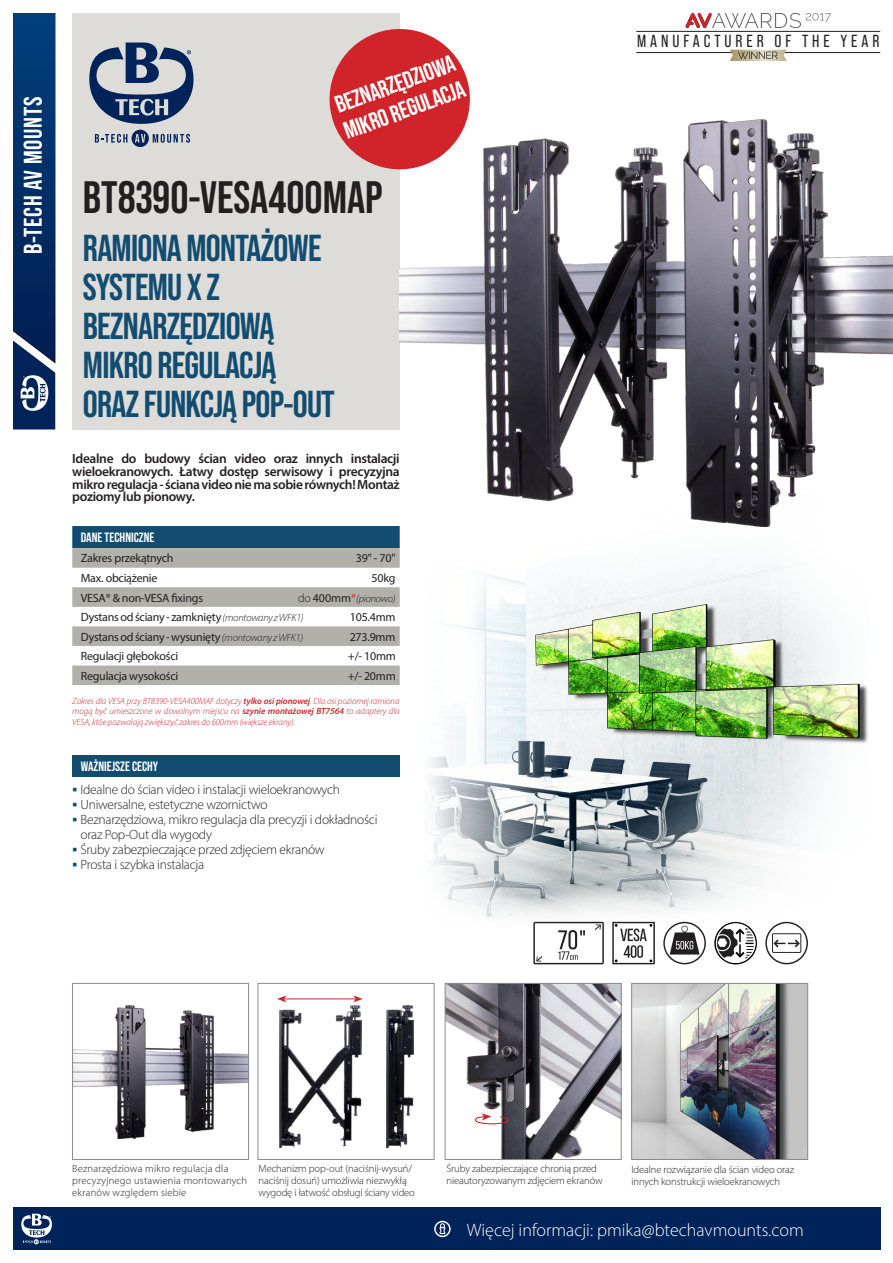
<style>
.page{position:relative;width:893px;height:1263px;background:#fff}
.page>*{position:absolute;margin:0;border:0;box-sizing:border-box;transform-origin:0 0}
.t1{font:700 45.3px "Bebas Neue Pro";color:#231f20}
.t2{font:700 37.5px "Bebas Neue Pro";letter-spacing:-.02em;color:#124d71}
.t3{font:700 25.5px "Bebas Neue Pro";letter-spacing:.03em;color:#fff}
.t4{font:700 24px "Bebas Neue Pro";color:#fff}
.t5{font:300 18px "Myriad Pro";color:#fff}
.t6{font:17.55px "Bebas Neue Pro";letter-spacing:.225em;color:#231f20}
.t7{font:300 13.5px/15px "Myriad Pro";letter-spacing:-.02em;color:#231f20}
.t8{font:600 13.5px/12.8px "Myriad Pro";letter-spacing:-.025em;color:#231f20;text-align:justify}
.t9{font:700 13.5px "Bebas Neue Pro";color:#fff}
.t10{font:700 13.5px "Bebas Neue";color:#fff}
.t11{font:12px "Myriad Pro";letter-spacing:-.02em;color:#231f20}
.t12{font:300 10.5px/12px "Myriad Pro";letter-spacing:-.01em;color:#231f20}
.t13{font:300 10.5px/12px "Myriad Pro";letter-spacing:.02em;color:#231f20}
.t14{font:italic 300 10.5px "Myriad Pro";letter-spacing:-.025em;color:#231f20}
.t15{font:italic 300 9px/10.5px "Myriad Pro";letter-spacing:-.01em;color:#d1232a;text-align:justify}
.s1{font-style:normal;font-size:12px}
.s2{font-weight:400;font-style:normal;font-size:12px}
.s3{font-weight:400;font-style:normal;font-size:12px;color:#d1232a}
.s4{font-weight:300;font-style:italic;font-size:10.5px}
.s5{font-weight:600}
</style>
<div class="page">
<div style="left:72px;top:6px;width:328px;height:423px;background:#dddcd9"></div>
<svg style="left:95px;top:130px;width:95px;height:16px"></svg>
<svg style="left:89px;top:43px;width:104px;height:81px"></svg>
<svg style="left:13px;top:13px;width:42px;height:416px;background:#0c376d"></svg>
<div style="left:0;top:0;width:893px;height:13px;background:#fff"></div>
<div style="left:13px;top:1208px;width:867px;height:42px;background:#002359"></div>
<svg style="left:21px;top:1214px;width:31px;height:30px"></svg>
<img style="left:316px;top:557px;width:552px;height:365px">
<img style="left:74px;top:1005px;width:173px;height:134px">
<div style="left:72px;top:983px;width:177px;height:177px;border:1px solid #8b8b87"></div>
<img style="left:447px;top:985px;width:172px;height:173px">
<div style="left:445px;top:983px;width:176px;height:177px;border:1px solid #8b8b87"></div>
<svg style="left:72px;top:526px;width:328px;height:159px"></svg>
<img style="left:633px;top:985px;width:173px;height:173px">
<div style="left:631px;top:983px;width:177px;height:177px;border:1px solid #8b8b87"></div>
<div style="left:72px;top:755px;width:328px;height:21px;background:#124d71"></div>
<div style="left:258px;top:983px;width:176px;height:177px;background:#fff;border:1px solid #8b8b87"></div>
<img style="left:386px;top:1005px;width:27px;height:142px">
<img style="left:279px;top:1006px;width:83px;height:141px">
<hr style="left:284px;top:998px;width:72px;height:1px;background:#d1232a">
<svg style="left:277px;top:995px;width:9px;height:7px"></svg>
<svg style="left:353px;top:995px;width:10px;height:7px"></svg>
<img style="left:400px;top:120px;width:492px;height:407px">
<svg style="left:329px;top:29px;width:150px;height:149px"></svg>
<hr style="left:636px;top:31px;width:244px;height:1px;background:#231f20">
<hr style="left:636px;top:52px;width:244px;height:1px;background:#231f20">
<svg style="left:730px;top:50px;width:57px;height:11px"></svg>
<img style="left:685px;top:13px;width:27px;height:15px">
<svg style="left:712px;top:13px;width:119px;height:15px"></svg>
<svg style="left:474px;top:1113px;width:35px;height:12px"></svg>
<svg style="left:533px;top:922px;width:71px;height:42px"></svg>
<svg style="left:765px;top:922px;width:43px;height:42px"></svg>
<svg style="left:612px;top:922px;width:43px;height:42px"></svg>
<svg style="left:663px;top:922px;width:43px;height:42px"></svg>
<svg style="left:714px;top:922px;width:43px;height:42px"></svg>
<svg style="left:434px;top:1221px;width:17px;height:16px"></svg>
<h3 class="t3" style="left:18px;top:254px;width:158px;rotate:-90deg">B-TECH AV MOUNTS</h3>
<p class="t4" style="left:331px;top:92px;width:127px;rotate:-20deg">BEZNARZĘDZIOWA</p>
<p class="t4" style="left:340px;top:119px;width:129px;rotate:-20deg">MIKRO REGULACJA</p>
<p class="t1" style="left:83px;top:172px;width:301px">BT8390-VESA400MAP</p>
<p class="t2" style="left:83px;top:227px;width:240px">RAMIONA MONTAŻOWE</p>
<p class="t2" style="left:83px;top:266px;width:138px">SYSTEMU X Z</p>
<p class="t2" style="left:83px;top:305px;width:193px">BEZNARZĘDZIOWĄ</p>
<p class="t2" style="left:83px;top:344px;width:195px">MIKRO REGULACJĄ</p>
<p class="t2" style="left:83px;top:383px;width:254px">ORAZ FUNKCJĄ POP-OUT</p>
<p class="t8" style="left:72px;top:452px;width:329px">Idealne do budowy ścian video oraz innych instalacji wieloekranowych. Łatwy dostęp serwisowy i precyzyjna mikro regulacja - ściana video nie ma sobie równych! Montaż poziomy lub pionowy.</p>
<p class="t10" style="left:81px;top:530px;width:75px">DANE TECHNICZNE</p>
<p class="t11" style="left:81px;top:551px;width:94px">Zakres przekątnych</p>
<p class="t11" style="left:356px;top:551px;width:41px">39" - 70"</p>
<p class="t11" style="left:81px;top:571px;width:78px">Max. obciążenie</p>
<p class="t11" style="left:372px;top:571px;width:25px">50kg</p>
<p class="t11" style="left:81px;top:590px;width:124px">VESA® &amp; non-VESA fixings</p>
<p class="t14" style="left:298px;top:592px;width:99px"><span class="s1">do</span> <span class="s2">400mm</span><span class="s3">*</span>(pionowo)</p>
<p class="t11" style="left:81px;top:610px;width:224px">Dystans od ściany - zamknięty<span class="s4">(montowany z WFK1)</span></p>
<p class="t11" style="left:350px;top:610px;width:47px">105.4mm</p>
<p class="t11" style="left:81px;top:629px;width:224px">Dystans od ściany - wysunięty <span class="s4">(montowany z WFK1)</span></p>
<p class="t11" style="left:350px;top:629px;width:47px">273.9mm</p>
<p class="t11" style="left:81px;top:649px;width:99px">Regulacji głębokości</p>
<p class="t11" style="left:348px;top:649px;width:50px">+/- 10mm</p>
<p class="t11" style="left:81px;top:668px;width:99px">Regulacja wysokości</p>
<p class="t11" style="left:348px;top:668px;width:49px">+/- 20mm</p>
<p class="t15" style="left:72px;top:696px;width:329px">Zakres dla VESA przy BT8390-VESA400MAF dotyczy <span class="s5">tylko osi pionowej</span>. Dla osi poziomej ramiona mogą być umieszczone w dowolnym miejscu na <span class="s5">szynie montażowej BT7564</span> to adaptery dla VESA, któe pozwalają zwiększyć zakres do 600mm (większe ekrany).</p>
<p class="t9" style="left:81px;top:758px;width:79px">WAŻNIEJSZE CECHY</p>
<p class="t7" style="left:81px;top:782px;width:261px">Idealne do ścian video i instalacji wieloekranowych</p>
<p class="t7" style="left:81px;top:797px;width:189px">Uniwersalne, estetyczne wzornictwo</p>
<p class="t7" style="left:81px;top:812px;width:298px">Beznarzędziowa, mikro regulacja dla precyzji i dokładności oraz Pop-Out dla wygody</p>
<p class="t7" style="left:81px;top:842px;width:246px">Śruby zabezpieczające przed zdjęciem ekranów</p>
<p class="t7" style="left:81px;top:857px;width:125px">Prosta i szybka instalacja</p>
<p class="t6" style="left:637px;top:31px;width:244px">MANUFACTURER OF THE YEAR</p>
<p class="t13" style="left:72px;top:1162px;width:176px">Beznarzędziowa mikro regulacja dla precyzyjnego ustawienia montowanych ekranów względem siebie</p>
<p class="t12" style="left:259px;top:1162px;width:158px">Mechanizm pop-out (naciśnij-wysuń/ naciśnij dosuń) umożliwia niezwykłą wygodę i łatwość obsługi ściany video</p>
<p class="t12" style="left:446px;top:1162px;width:158px">Śruby zabezpieczające chronią przed nieautoryzowanym zdjęciem ekranów</p>
<p class="t12" style="left:631px;top:1163px;width:164px">Idealne rozwiązanie dla ścian video oraz innych konstrukcji wieloekranowych</p>
<p class="t5" style="left:467px;top:1219px;width:338px">Więcej informacji: pmika@btechavmounts.com</p>
</div>
